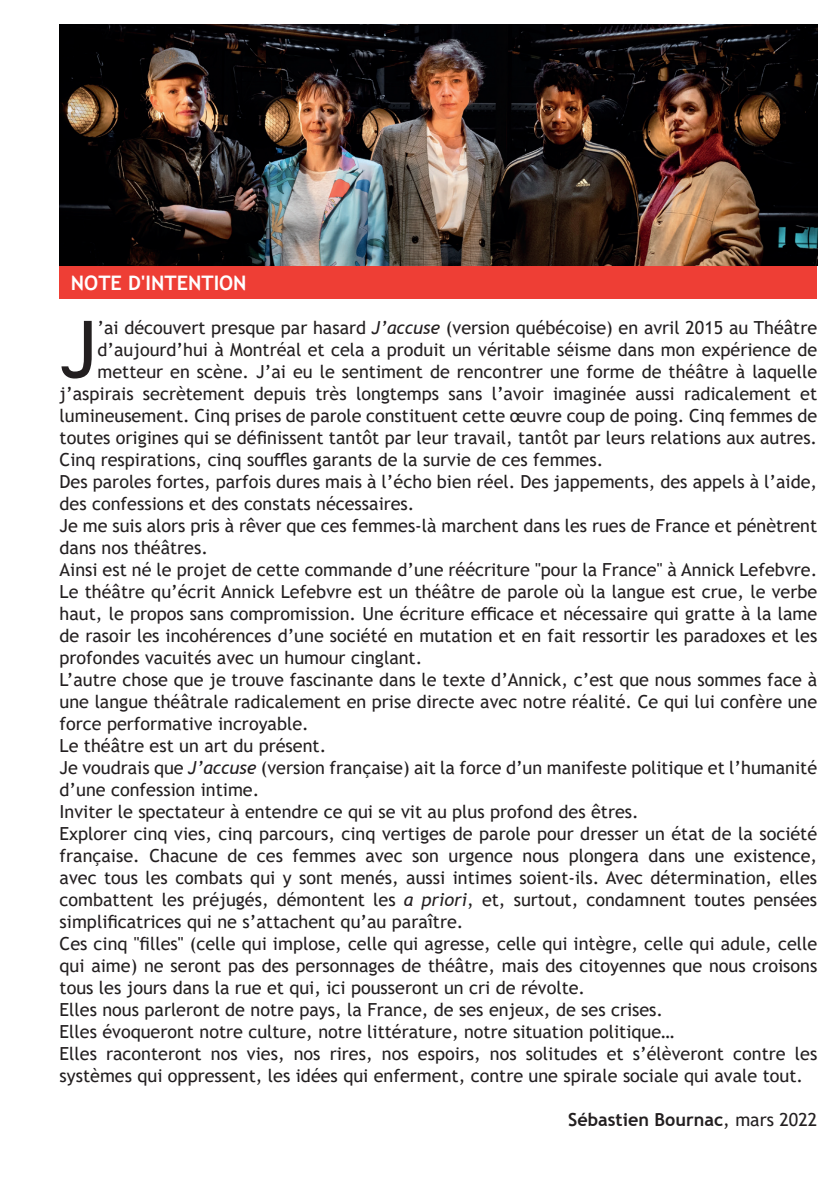
<style>
.page{position:relative;width:840px;height:1191px;background:#fff}
.page>*{position:absolute;margin:0;border:0;box-sizing:border-box;transform-origin:0 0}
.t1{font:79.4px "Trebuchet MS";color:#231f20}
.t2{font:700 20px "Trebuchet MS";color:#fff}
.t3{font:18px "Trebuchet MS";color:#231f20}
.t4{font:700 18px "Trebuchet MS";color:#231f20}
.s1{font-style:italic}
.s2{font-weight:400}
</style>
<div class="page">
<div style="left:60px;top:261px;width:756px;height:38px;background:#ee3e35"></div>
<img style="left:60px;top:24px;width:756px;height:241px">
<p class="t2" style="left:71px;top:270px;width:177px">NOTE D'INTENTION</p>
<h1 class="t1" style="left:60px;top:299px;width:39px">J</h1>
<p class="t3" style="left:97px;top:316px;width:720px">’ai découvert presque par hasard <span class="s1">J’accuse</span> (version québécoise) en avril 2015 au Théâtre</p>
<p class="t3" style="left:97px;top:338px;width:720px">d’aujourd’hui à Montréal et cela a produit un véritable séisme dans mon expérience de</p>
<p class="t3" style="left:97px;top:360px;width:720px">metteur en scène. J’ai eu le sentiment de rencontrer une forme de théâtre à laquelle</p>
<p class="t3" style="left:60px;top:382px;width:758px">j’aspirais secrètement depuis très longtemps sans l’avoir imaginée aussi radicalement et</p>
<p class="t3" style="left:60px;top:404px;width:758px">lumineusement. Cinq prises de parole constituent cette œuvre coup de poing. Cinq femmes de</p>
<p class="t3" style="left:60px;top:426px;width:758px">toutes origines qui se définissent tantôt par leur travail, tantôt par leurs relations aux autres.</p>
<p class="t3" style="left:60px;top:448px;width:545px">Cinq respirations, cinq souffles garants de la survie de ces femmes.</p>
<p class="t3" style="left:60px;top:470px;width:758px">Des paroles fortes, parfois dures mais à l’écho bien réel. Des jappements, des appels à l’aide,</p>
<p class="t3" style="left:60px;top:492px;width:356px">des confessions et des constats nécessaires.</p>
<p class="t3" style="left:60px;top:514px;width:758px">Je me suis alors pris à rêver que ces femmes-là marchent dans les rues de France et pénètrent</p>
<p class="t3" style="left:60px;top:536px;width:150px">dans nos théâtres.</p>
<p class="t3" style="left:60px;top:558px;width:758px">Ainsi est né le projet de cette commande d’une réécriture "pour la France" à Annick Lefebvre.</p>
<p class="t3" style="left:60px;top:580px;width:758px">Le théâtre qu’écrit Annick Lefebvre est un théâtre de parole où la langue est crue, le verbe</p>
<p class="t3" style="left:60px;top:602px;width:758px">haut, le propos sans compromission. Une écriture efficace et nécessaire qui gratte à la lame</p>
<p class="t3" style="left:60px;top:624px;width:758px">de rasoir les incohérences d’une société en mutation et en fait ressortir les paradoxes et les</p>
<p class="t3" style="left:60px;top:646px;width:364px">profondes vacuités avec un humour cinglant.</p>
<p class="t3" style="left:60px;top:668px;width:758px">L’autre chose que je trouve fascinante dans le texte d’Annick, c’est que nous sommes face à</p>
<p class="t3" style="left:60px;top:690px;width:758px">une langue théâtrale radicalement en prise directe avec notre réalité. Ce qui lui confère une</p>
<p class="t3" style="left:60px;top:712px;width:250px">force performative incroyable.</p>
<p class="t3" style="left:60px;top:734px;width:268px">Le théâtre est un art du présent.</p>
<p class="t3" style="left:60px;top:756px;width:758px">Je voudrais que <span class="s1">J’accuse</span> (version française) ait la force d’un manifeste politique et l’humanité</p>
<p class="t3" style="left:60px;top:778px;width:201px">d’une confession intime.</p>
<p class="t3" style="left:60px;top:800px;width:580px">Inviter le spectateur à entendre ce qui se vit au plus profond des êtres.</p>
<p class="t3" style="left:60px;top:822px;width:758px">Explorer cinq vies, cinq parcours, cinq vertiges de parole pour dresser un état de la société</p>
<p class="t3" style="left:60px;top:844px;width:758px">française. Chacune de ces femmes avec son urgence nous plongera dans une existence,</p>
<p class="t3" style="left:60px;top:866px;width:758px">avec tous les combats qui y sont menés, aussi intimes soient-ils. Avec détermination, elles</p>
<p class="t3" style="left:60px;top:888px;width:758px">combattent les préjugés, démontent les <span class="s1">a priori</span>, et, surtout, condamnent toutes pensées</p>
<p class="t3" style="left:60px;top:910px;width:405px">simplificatrices qui ne s’attachent qu’au paraître.</p>
<p class="t3" style="left:60px;top:932px;width:758px">Ces cinq "filles" (celle qui implose, celle qui agresse, celle qui intègre, celle qui adule, celle</p>
<p class="t3" style="left:60px;top:954px;width:758px">qui aime) ne seront pas des personnages de théâtre, mais des citoyennes que nous croisons</p>
<p class="t3" style="left:60px;top:976px;width:527px">tous les jours dans la rue et qui, ici pousseront un cri de révolte.</p>
<p class="t3" style="left:60px;top:998px;width:604px">Elles nous parleront de notre pays, la France, de ses enjeux, de ses crises.</p>
<p class="t3" style="left:60px;top:1020px;width:616px">Elles évoqueront notre culture, notre littérature, notre situation politique…</p>
<p class="t3" style="left:60px;top:1042px;width:758px">Elles raconteront nos vies, nos rires, nos espoirs, nos solitudes et s’élèveront contre les</p>
<p class="t3" style="left:60px;top:1064px;width:744px">systèmes qui oppressent, les idées qui enferment, contre une spirale sociale qui avale tout.</p>
<p class="t4" style="left:568px;top:1108px;width:250px">Sébastien Bournac<span class="s2">, mars 2022</span></p>
</div>
